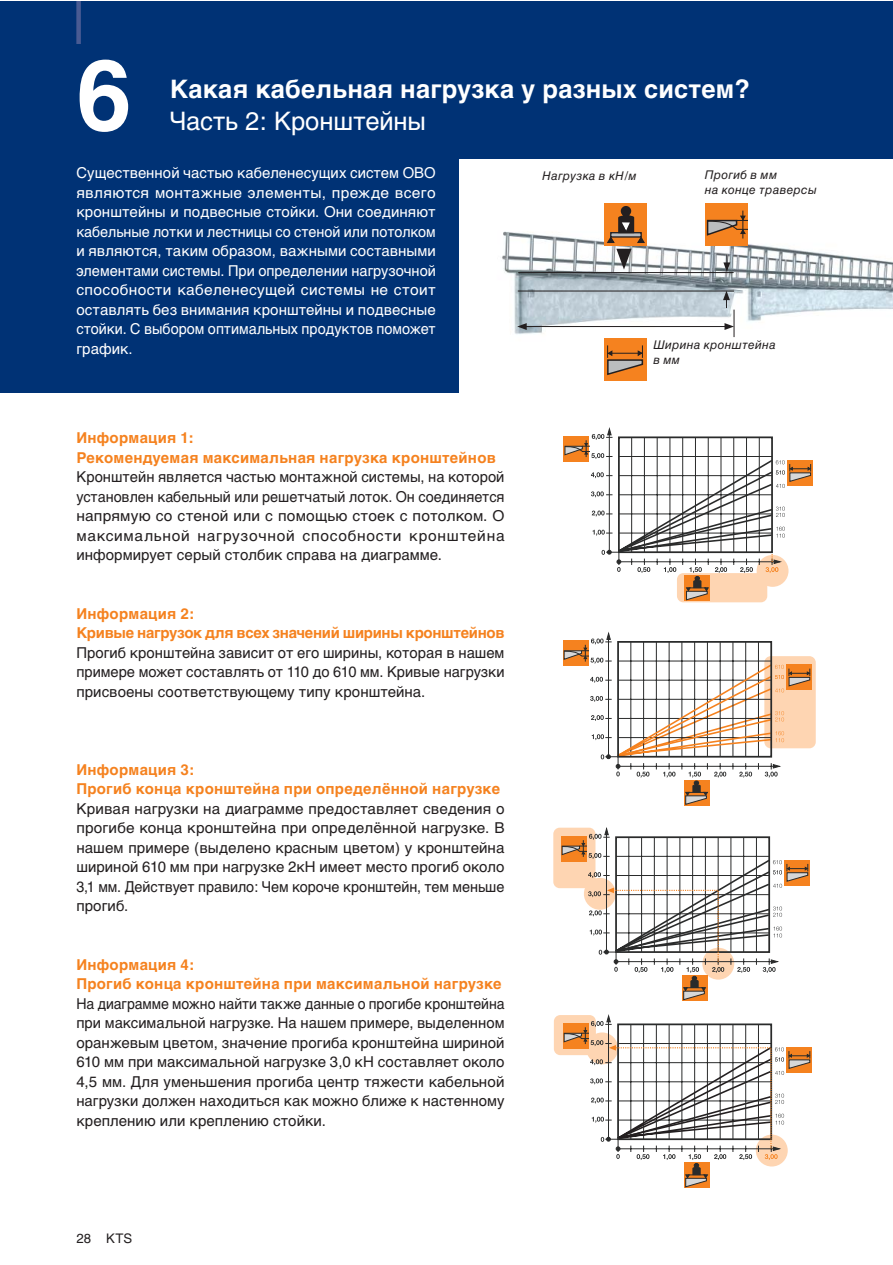
<style>
.page{position:relative;width:893px;height:1265px;background:#fff}
.page>*{position:absolute;margin:0;border:0;box-sizing:border-box;transform-origin:0 0}
.t1{font:700 99px "Helvetica Cyr";color:#fff}
.t2{font:700 25.5px "Helvetica Cyr";letter-spacing:.005em;color:#fff}
.t3{font:25.5px "Helvetica Cyr Upright";letter-spacing:-.005em;color:#fff}
.t4{font:15px/19.5px "Helvetica Cyr Upright";letter-spacing:.005em;color:#231f20;text-align:justify}
.t5{font:15px/19.5px "Helvetica Cyr Upright";color:#fff;text-align:justify}
.t6{font:15px/19.5px "Helvetica Cyr Upright";letter-spacing:.005em;color:#231f20;text-align:justify;scale:.94 1}
.t7{font:700 15px/19.5px "Helvetica Cyr";letter-spacing:.015em;color:#f5821f}
.t8{font:700 15px/19.5px "Helvetica Cyr";letter-spacing:-.02em;color:#f5821f}
.t9{font:13.2px "Helvetica Cyr Upright";color:#231f20}
.t10{font:12px/15px "Helvetica Cyr Inclined";letter-spacing:.025em;color:#231f20}
</style>
<div class="page">
<div style="left:0;top:2px;width:892px;height:391px;background:#003275"></div>
<div style="left:76px;top:2px;width:5px;height:42px;background:#495b93"></div>
<div style="left:459px;top:159px;width:433px;height:239px;background:#fff"></div>
<img style="left:502px;top:208px;width:390px;height:149px">
<div style="left:677px;top:573px;width:90px;height:29px;background:#fed5b2;border-radius:6px"></div>
<svg style="left:811px;top:460px;width:2px;height:25px"></svg>
<div style="left:563px;top:436px;width:26px;height:25px;background:#f5821f"></div>
<svg style="left:564px;top:427px;width:247px;height:174px"></svg>
<div style="left:764px;top:656px;width:51px;height:92px;background:#fed5b2;border-radius:6px"></div>
<svg style="left:810px;top:664px;width:2px;height:26px"></svg>
<svg style="left:563px;top:631px;width:247px;height:174px"></svg>
<div style="left:553px;top:827px;width:42px;height:61px;background:#fed5b2;border-radius:6px"></div>
<svg style="left:808px;top:860px;width:2px;height:25px"></svg>
<svg style="left:561px;top:827px;width:247px;height:173px"></svg>
<div style="left:554px;top:1015px;width:42px;height:40px;background:#fed5b2;border-radius:6px"></div>
<svg style="left:810px;top:1047px;width:2px;height:25px"></svg>
<svg style="left:563px;top:1014px;width:247px;height:174px"></svg>
<div style="left:603px;top:338px;width:43px;height:43px;background:#f5821f"></div>
<svg style="left:607px;top:345px;width:37px;height:31px"></svg>
<hr style="left:524px;top:326px;width:203px;height:1px;background:#231f20">
<svg style="left:517px;top:323px;width:9px;height:7px"></svg>
<div style="left:705px;top:203px;width:42px;height:42px;background:#f5821f"></div>
<svg style="left:706px;top:210px;width:41px;height:28px"></svg>
<hr style="left:518px;top:272px;width:215px;height:1px;background:#231f20">
<svg style="left:723px;top:254px;width:7px;height:18px"></svg>
<svg style="left:723px;top:292px;width:11px;height:45px"></svg>
<hr style="left:517px;top:291px;width:217px;height:1px;background:#231f20">
<div style="left:604px;top:203px;width:43px;height:43px;background:#f5821f"></div>
<div style="left:621px;top:207px;width:9px;height:8px;background:#231f20;border-radius:50%"></div>
<div style="left:620px;top:206px;width:11px;height:10px;border:2px solid #231f20;border-radius:50%"></div>
<svg style="left:605px;top:210px;width:41px;height:59px"></svg>
<h1 class="t1" style="left:76px;top:38px;width:57px">6</h1>
<h2 class="t2" style="left:170px;top:74px;width:581px">Какая кабельная нагрузка у разных систем?</h2>
<h2 class="t3" style="left:170px;top:111px;width:257px">Часть 2: Кронштейны</h2>
<p class="t5" style="left:76px;top:165px;width:361px">Существенной частью кабеленесущих систем ОВО являются монтажные элементы, прежде всего кронштейны и подвесные стойки. Они соединяют кабельные лотки и лестницы со стеной или потолком и являются, таким образом, важными составными элементами системы. При определении нагрузочной способности кабеленесущей системы не стоит оставлять без внимания кронштейны и подвесные стойки. С выбором оптимальных продуктов поможет график.</p>
<p class="t7" style="left:76px;top:428px;width:421px">Информация 1:<br>Рекомендуемая максимальная нагрузка кронштейнов</p>
<p class="t4" style="left:76px;top:468px;width:430px">Кронштейн является частью монтажной системы, на которой установлен кабельный или решетчатый лоток. Он соединяется напрямую со стеной или с помощью стоек с потолком. О максимальной нагрузочной способности кронштейна информирует серый столбик справа на диаграмме.</p>
<p class="t8" style="left:76px;top:603px;width:429px">Информация 2:<br>Кривые нагрузок для всех значений ширины кронштейнов</p>
<p class="t4" style="left:76px;top:644px;width:430px">Прогиб кронштейна зависит от его ширины, которая в нашем примере может составлять от 110 до 610 мм. Кривые нагрузки присвоены соответствующему типу кронштейна.</p>
<p class="t7" style="left:76px;top:759px;width:425px">Информация 3:<br>Прогиб конца кронштейна при определённой нагрузке</p>
<p class="t4" style="left:76px;top:800px;width:430px">Кривая нагрузки на диаграмме предоставляет сведения о прогибе конца кронштейна при определённой нагрузке. В нашем примере (выделено красным цветом) у кронштейна шириной 610 мм при нагрузке 2кН имеет место прогиб около 3,1 мм. Действует правило: Чем короче кронштейн, тем меньше прогиб.</p>
<p class="t7" style="left:76px;top:954px;width:426px">Информация 4:<br>Прогиб конца кронштейна при максимальной нагрузке</p>
<p class="t6" style="left:76px;top:995px;width:457px">На диаграмме можно найти также данные о прогибе кронштейна при максимальной нагрузке. На нашем примере, выделенном оранжевым цветом, значение прогиба кронштейна шириной 610 мм при максимальной нагрузке 3,0 кН составляет около 4,5 мм. Для уменьшения прогиба центр тяжести кабельной нагрузки должен находиться как можно ближе к настенному креплению или креплению стойки.</p>
<p class="t10" style="left:542px;top:170px;width:96px">Нагрузка в кН/м</p>
<p class="t10" style="left:705px;top:169px;width:113px">Прогиб в мм<br>на конце траверсы</p>
<p class="t10" style="left:653px;top:338px;width:124px">Ширина кронштейна в мм</p>
<p class="t9" style="left:76px;top:1233px;width:57px">28 KTS</p>
</div>
